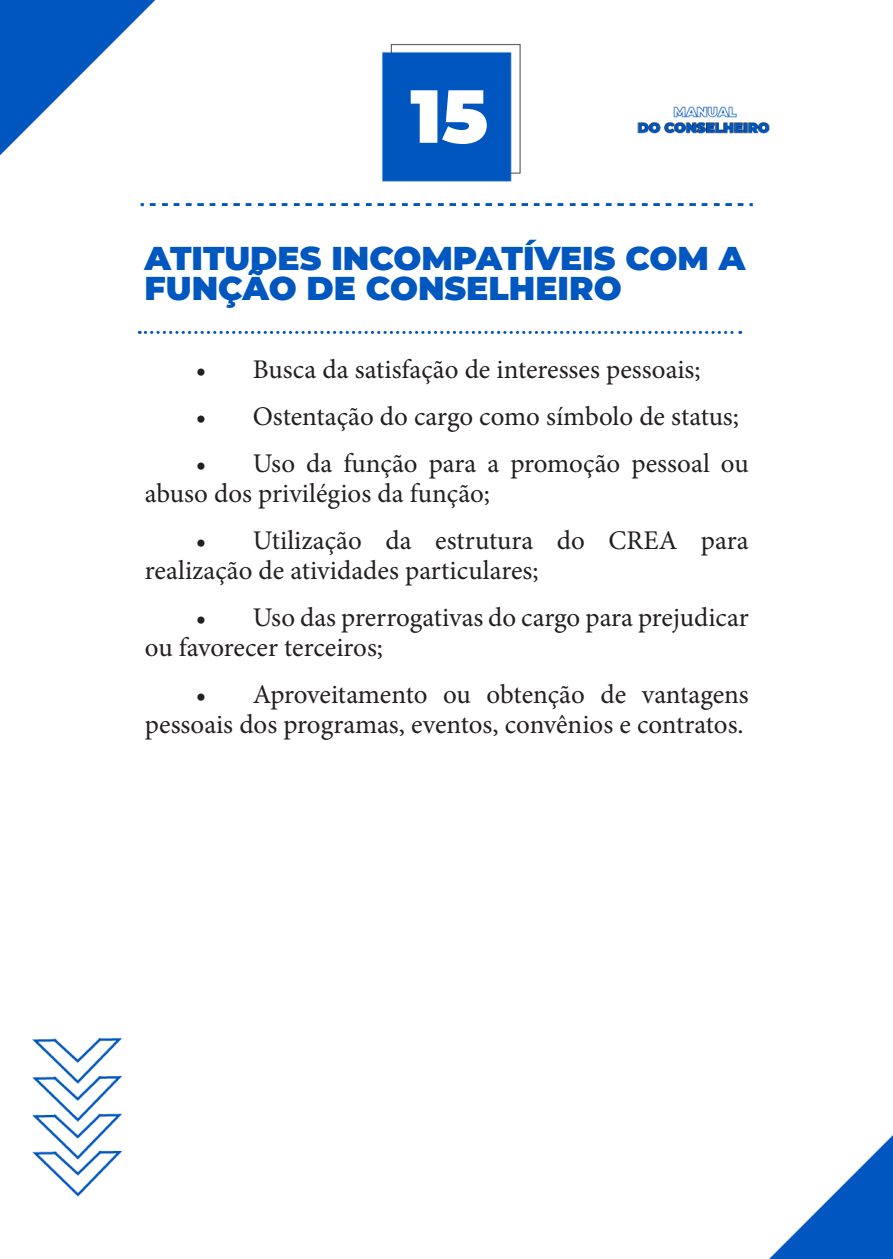
<style>
.page{position:relative;width:893px;height:1259px;background:#fff}
.page>*{position:absolute;margin:0;border:0;box-sizing:border-box;transform-origin:0 0}
.t1{font:900 75px "Montserrat";color:#fff}
.Título{font:900 33px/30px "Montserrat";color:#0057bf}
.Texto_Comum{font:27px/30px "Minion Pro";color:#231f20}
</style>
<div class="page">
<img style="left:0;top:0;width:893px;height:1259px">
<svg style="left:139px;top:331px;width:602px;height:3px"></svg>
<h1 class="t1" style="left:410px;top:60px;width:79px">15</h1>
<p class="Título" style="left:145px;top:241px;width:602px">ATITUDES INCOMPATÍVEIS COM A<br>FUNÇÃO DE CONSELHEIRO</p>
<p class="Texto_Comum" style="left:196px;top:354px;width:506px">• Busca da satisfação de interesses pessoais;</p>
<p class="Texto_Comum" style="left:196px;top:401px;width:545px">• Ostentação do cargo como símbolo de status;</p>
<p class="Texto_Comum" style="left:145px;top:448px;width:605px;text-indent:51px">• Uso da função para a promoção pessoal ou abuso dos privilégios da função;</p>
<p class="Texto_Comum" style="left:145px;top:525px;width:605px;text-indent:51px">• Utilização da estrutura do CREA para realização de atividades particulares;</p>
<p class="Texto_Comum" style="left:145px;top:602px;width:605px;text-indent:51px">• Uso das prerrogativas do cargo para prejudicar ou favorecer terceiros;</p>
<p class="Texto_Comum" style="left:145px;top:679px;width:605px;text-align:right">• Aproveitamento ou obtenção de vantagens pessoais dos programas, eventos, convênios e contratos.</p>
</div>
